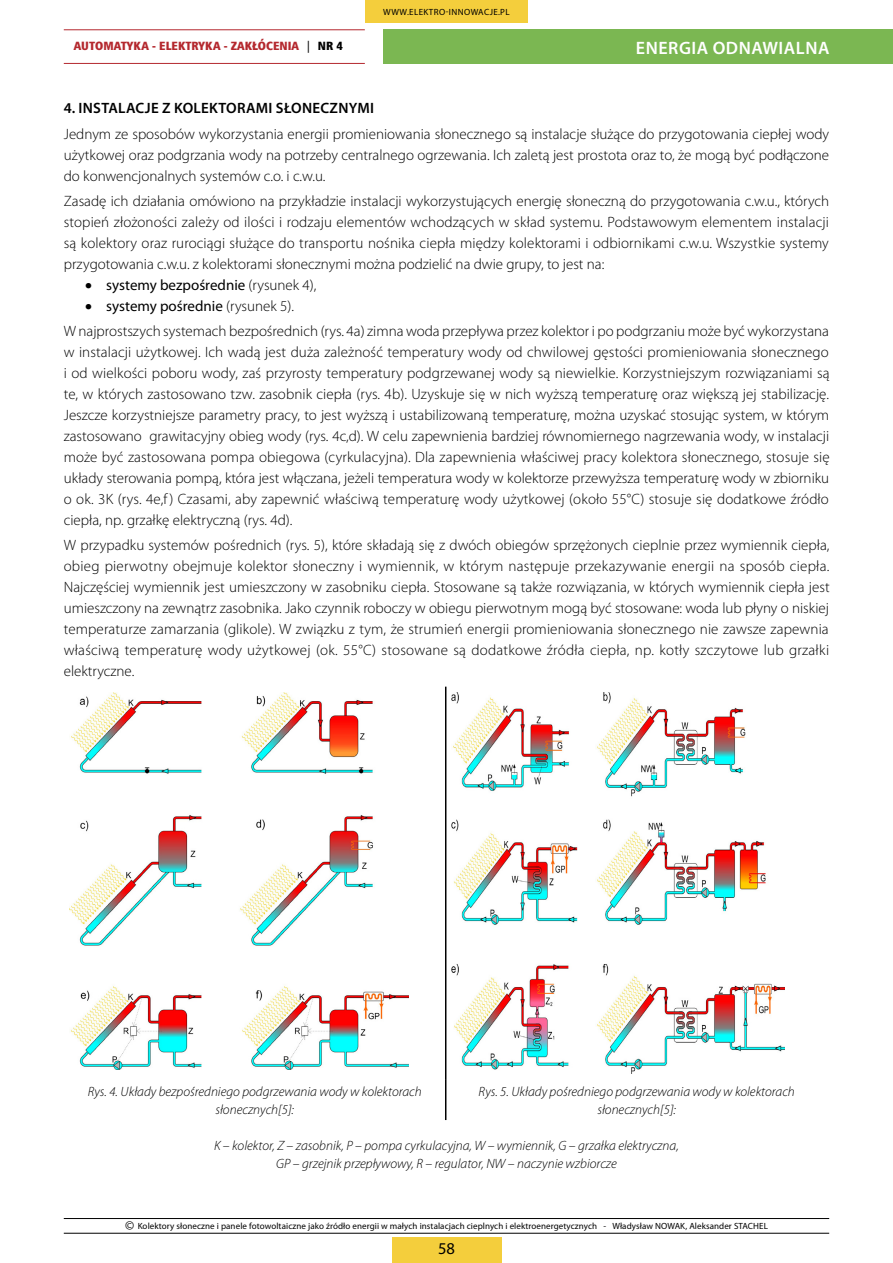
<style>
.page{position:relative;width:893px;height:1263px;background:#fff}
.page>*{position:absolute;margin:0;border:0;box-sizing:border-box;transform-origin:0 0}
.t1{font:600 18px "Myriad Pro";letter-spacing:.03em;color:#fff}
.t2{font:16.5px "Myriad Pro";color:#000}
.t3{font:300 15px/21px "Myriad Pro";color:#000;text-align:justify}
.t4{font:600 15px "Myriad Pro";letter-spacing:.02em;color:#000}
.t5{font:15px "Myriad Pro";color:#000}
.t6{font:italic 300 13.5px/18px "Myriad Pro";color:#000;text-align:center}
.t7{font:12px "Humnst 777 X Blk Cn EU";color:#b4282e}
.t8{font:9px "Myriad Pro";letter-spacing:.01em;color:#000}
.t9{font:9px "Myriad Pro";letter-spacing:.045em;color:#000}
.s1{font-family:"Humnst 777 EU";color:#000}
.s2{color:#000}
.s3{font-weight:300}
.s4{font-weight:400}
.s5{font-size:13.5px}
</style>
<div class="page">
<div style="left:365px;top:0;width:163px;height:22px;background:#f4ce3c"></div>
<div style="left:392px;top:1237px;width:109px;height:26px;background:#f4ce3c"></div>
<hr style="left:64px;top:63px;width:301px;height:1px;background:#b4282e">
<hr style="left:64px;top:29px;width:301px;height:1px;background:#b4282e">
<hr style="left:64px;top:1218px;width:765px;height:1px;background:#000">
<hr style="left:64px;top:1233px;width:765px;height:1px;background:#000">
<div style="left:383px;top:30px;width:510px;height:34px;background:#7bb752"></div>
<hr style="left:445px;top:687px;width:1px;height:393px;background:#000">
<hr style="left:445px;top:1080px;width:1px;height:40px;background:#000">
<img style="left:70px;top:693px;width:339px;height:376px">
<img style="left:452px;top:693px;width:333px;height:381px">
<p class="t7" style="left:74px;top:38px;width:270px">AUTOMATYKA - ELEKTRYKA - ZAKŁÓCENIA <span class="s1">|</span> <span class="s2">NR 4</span></p>
<p class="t9" style="left:383px;top:6px;width:128px">www.elektro-innowacje.pl</p>
<p class="t1" style="left:636px;top:36px;width:195px">ENERGIA ODNAWIALNA</p>
<p class="t4" style="left:64px;top:99px;width:312px">4. INSTALACJE Z KOLEKTORAMI SŁONECZNYMI</p>
<p class="t3" style="left:64px;top:123px;width:767px">Jednym ze sposobów wykorzystania energii promieniowania słonecznego są instalacje służące do przygotowania ciepłej wody użytkowej oraz podgrzania wody na potrzeby centralnego ogrzewania. Ich zaletą jest prostota oraz to, że mogą być podłączone do konwencjonalnych systemów c.o. i c.w.u.</p>
<p class="t3" style="left:64px;top:191px;width:767px">Zasadę ich działania omówiono na przykładzie instalacji wykorzystujących energię słoneczną do przygotowania c.w.u., których stopień złożoności zależy od ilości i rodzaju elementów wchodzących w skład systemu. Podstawowym elementem instalacji są kolektory oraz rurociągi służące do transportu nośnika ciepła między kolektorami i odbiornikami c.w.u. Wszystkie systemy przygotowania c.w.u. z kolektorami słonecznymi można podzielić na dwie grupy, to jest na:</p>
<p class="t5" style="left:85px;top:276px;width:233px">• systemy bezpośrednie <span class="s3">(rysunek 4),</span></p>
<p class="t3" style="left:64px;top:293px;width:767px;line-height:25.2px;text-indent:21px">• <span class="s4">systemy pośrednie</span> (rysunek 5).<br>W najprostszych systemach bezpośrednich (rys. 4a) zimna woda przepływa przez kolektor i po podgrzaniu może być wykorzystana</p>
<p class="t3" style="left:64px;top:342px;width:767px">w instalacji użytkowej. Ich wadą jest duża zależność temperatury wody od chwilowej gęstości promieniowania słonecznego i od wielkości poboru wody, zaś przyrosty temperatury podgrzewanej wody są niewielkie. Korzystniejszym rozwiązaniami są te, w których zastosowano tzw. zasobnik ciepła (rys. 4b). Uzyskuje się w nich wyższą temperaturę oraz większą jej stabilizację.<br>Jeszcze korzystniejsze parametry pracy, to jest wyższą i ustabilizowaną temperaturę, można uzyskać stosując system, w którym zastosowano grawitacyjny obieg wody (rys. 4c,d). W celu zapewnienia bardziej równomiernego nagrzewania wody, w instalacji może być zastosowana pompa obiegowa (cyrkulacyjna). Dla zapewnienia właściwej pracy kolektora słonecznego, stosuje się układy sterowania pompą, która jest włączana, jeżeli temperatura wody w kolektorze przewyższa temperaturę wody w zbiorniku o ok. 3K (rys. 4e,f ) Czasami, aby zapewnić właściwą temperaturę wody użytkowej (około 55°C) stosuje się dodatkowe źródło ciepła, np. grzałkę elektryczną (rys. 4d).</p>
<p class="t3" style="left:64px;top:535px;width:767px">W przypadku systemów pośrednich (rys. 5), które składają się z dwóch obiegów sprzężonych cieplnie przez wymiennik ciepła, obieg pierwotny obejmuje kolektor słoneczny i wymiennik, w którym następuje przekazywanie energii na sposób ciepła.<br>Najczęściej wymiennik jest umieszczony w zasobniku ciepła. Stosowane są także rozwiązania, w których wymiennik ciepła jest umieszczony na zewnątrz zasobnika. Jako czynnik roboczy w obiegu pierwotnym mogą być stosowane: woda lub płyny o niskiej temperaturze zamarzania (glikole). W związku z tym, że strumień energii promieniowania słonecznego nie zawsze zapewnia właściwą temperaturę wody użytkowej (ok. 55°C) stosowane są dodatkowe źródła ciepła, np. kotły szczytowe lub grzałki elektryczne.</p>
<p class="t6" style="left:88px;top:1083px;width:336px">Rys. 4. Układy bezpośredniego podgrzewania wody w kolektorach słonecznych[5]:</p>
<p class="t6" style="left:479px;top:1083px;width:318px">Rys. 5. Układy pośredniego podgrzewania wody w kolektorach słonecznych[5]:</p>
<p class="t6" style="left:214px;top:1137px;width:466px">K – kolektor, Z – zasobnik, P – pompa cyrkulacyjna, W – wymiennik, G – grzałka elektryczna,<br>GP – grzejnik przepływowy, R – regulator, NW – naczynie wzbiorcze</p>
<p class="t8" style="left:125px;top:1220px;width:537px"><span class="s5">©</span> Kolektory słoneczne i panele fotowoltaiczne jako źródło energii w małych instalacjach cieplnych i elektroenergetycznych - Władysław NOWAK</p>
<p class="t8" style="left:685px;top:1220px;width:79px">, Aleksander STACHEL</p>
<p class="t2" style="left:438px;top:1238px;width:18px">58</p>
</div>
